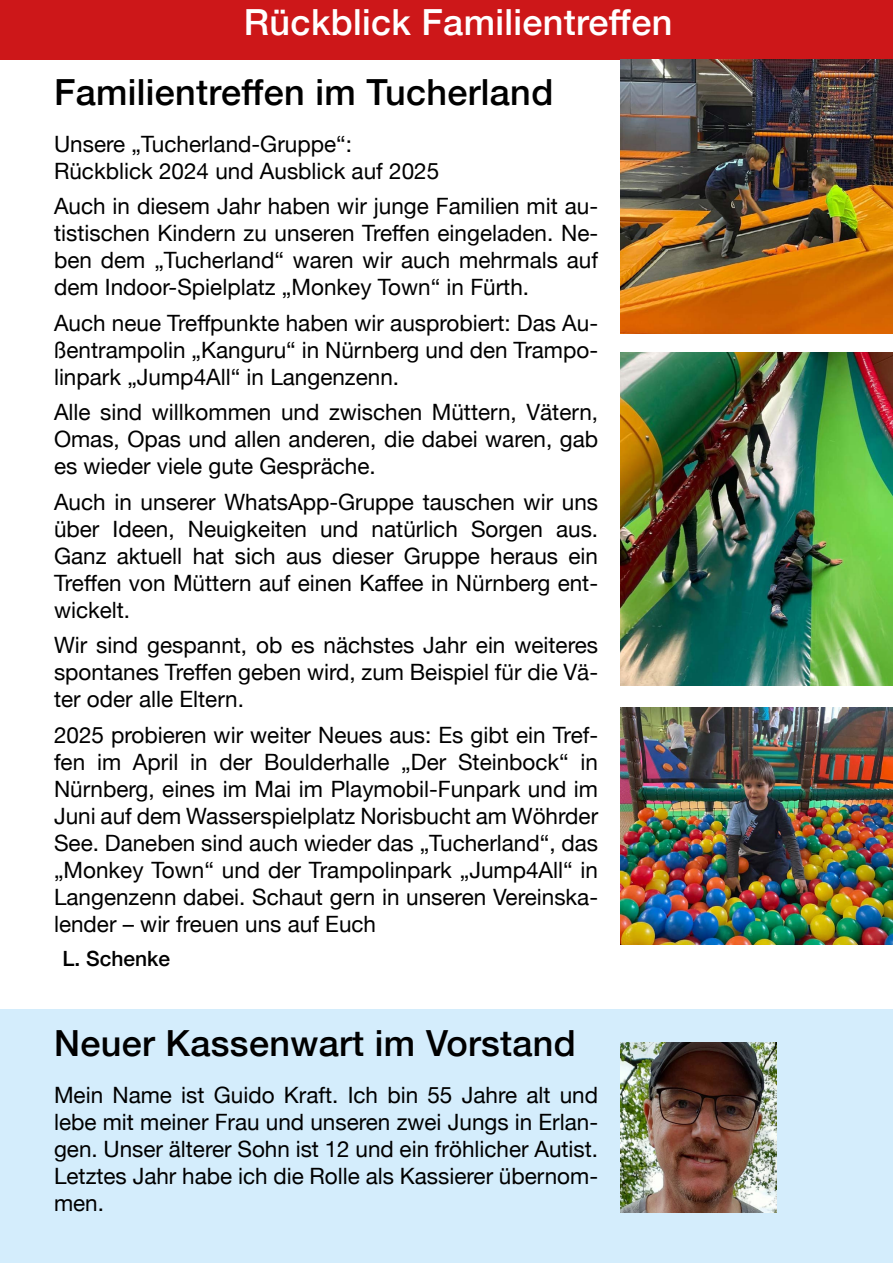
<style>
.page{position:relative;width:893px;height:1263px;background:#fff}
.page>*{position:absolute;margin:0;border:0;box-sizing:border-box;transform-origin:0 0}
.t1{font:500 36px "Helvetica Neue";letter-spacing:.01em;color:#000}
.t2{font:500 36px "Helvetica Neue";letter-spacing:.01em;color:#fff}
.t3{font:22.5px/27px "Helvetica Neue";color:#000;text-align:justify}
.t4{font:500 21px "Helvetica Neue";color:#000}
</style>
<div class="page">
<div style="left:0;top:1010px;width:893px;height:253px;background:#d4edfc"></div>
<div style="left:0;top:0;width:893px;height:60px;background:#cd1719"></div>
<img style="left:621px;top:353px;width:272px;height:332px">
<img style="left:621px;top:60px;width:272px;height:273px">
<img style="left:621px;top:707px;width:272px;height:237px">
<img style="left:621px;top:1042px;width:155px;height:171px">
<h1 class="t2" style="left:244px;top:-7px;width:430px">Rückblick Familientreffen</h1>
<h1 class="t1" style="left:54px;top:63px;width:501px">Familientreffen im Tucherland</h1>
<p class="t3" style="left:54px;top:132px;width:387px">Unsere „Tucherland-Gruppe“:<br>Rückblick 2024 und Ausblick auf 2025</p>
<p class="t3" style="left:54px;top:194px;width:546px">Auch in diesem Jahr haben wir junge Familien mit au&shy;tistischen Kindern zu unseren Treffen eingeladen. Ne&shy;ben dem „Tucherland“ waren wir auch mehrmals auf dem Indoor-Spielplatz „Monkey Town“ in Fürth.</p>
<p class="t3" style="left:54px;top:311px;width:546px">Auch neue Treffpunkte haben wir ausprobiert: Das Au&shy;ßentrampolin „Kanguru“ in Nürnberg und den Trampo&shy;linpark „Jump4All“ in Langenzenn.</p>
<p class="t3" style="left:54px;top:400px;width:546px">Alle sind willkommen und zwischen Müttern, Vätern, Omas, Opas und allen anderen, die dabei waren, gab es wieder viele gute Gespräche.</p>
<p class="t3" style="left:54px;top:490px;width:546px">Auch in unserer WhatsApp-Gruppe tauschen wir uns über Ideen, Neuigkeiten und natürlich Sorgen aus.<br>Ganz aktuell hat sich aus dieser Gruppe heraus ein Treffen von Müttern auf einen Kaffee in Nürnberg ent&shy;wickelt.</p>
<p class="t3" style="left:54px;top:633px;width:546px">Wir sind gespannt, ob es nächstes Jahr ein weiteres spontanes Treffen geben wird, zum Beispiel für die Vä&shy;ter oder alle Eltern.</p>
<p class="t3" style="left:54px;top:723px;width:546px">2025 probieren wir weiter Neues aus: Es gibt ein Tref&shy;fen im April in der Boulderhalle „Der Steinbock“ in Nürnberg, eines im Mai im Playmobil-Funpark und im Juni auf dem Wasserspielplatz Norisbucht am Wöhrder See. Daneben sind auch wieder das „Tucherland“, das „Monkey Town“ und der Trampolinpark „Jump4All“ in Langenzenn dabei. Schaut gern in unseren Vereinska&shy;lender – wir freuen uns auf Euch</p>
<p class="t4" style="left:63px;top:941px;width:109px">L. Schenke</p>
<h1 class="t1" style="left:54px;top:1014px;width:523px">Neuer Kassenwart im Vorstand</h1>
<p class="t3" style="left:54px;top:1082px;width:546px">Mein Name ist Guido Kraft. Ich bin 55 Jahre alt und lebe mit meiner Frau und unseren zwei Jungs in Erlan&shy;gen. Unser älterer Sohn ist 12 und ein fröhlicher Autist.<br>Letztes Jahr habe ich die Rolle als Kassierer übernom&shy;men.</p>
</div>
